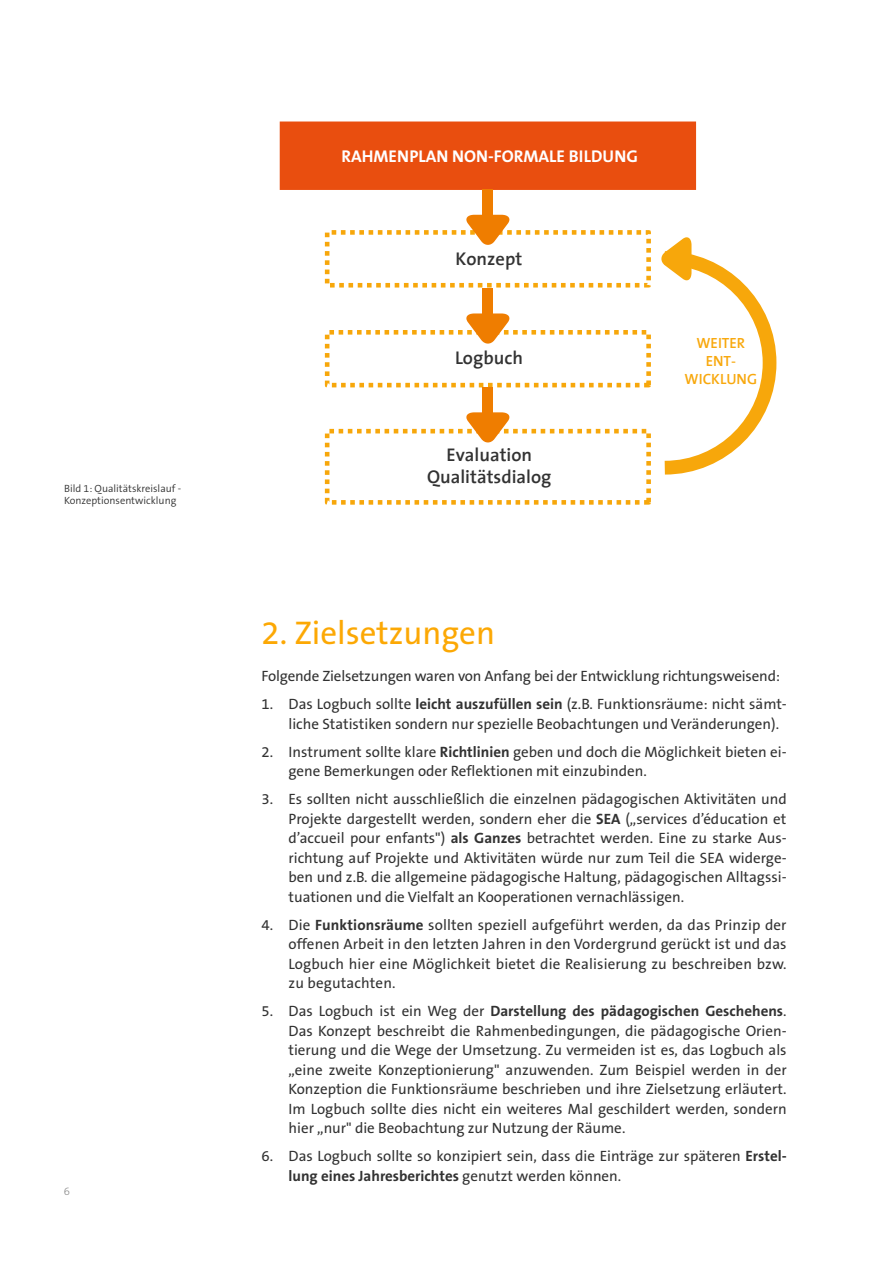
<style>
.page{position:relative;width:893px;height:1263px;background:#fff}
.page>*{position:absolute;margin:0;border:0;box-sizing:border-box;transform-origin:0 0}
.t1{font:33px "The Sans B5 Plain";color:#fca804}
.t2{font:600 18.45px/22.5px "The Sans";color:#323232;text-align:center}
.t3{font:700 17.1px "The Sans B7";color:#fff}
.t4{font:15px/19.5px "The Sans B5 Plain";color:#323232;text-align:justify}
.t5{font:700 15px "The Sans B7";color:#323232}
.t6{font:600 14.85px/18px "The Sans";color:#f8a80d;text-align:center}
.t7{font:300 11.25px "The Sans B3";color:#898989}
.t8{font:300 10.5px/12.6px "The Sans B4";color:#323232}
.s1{font-family:"The Sans B7";font-weight:700}
.s2{font-family:"The Sans B5 Plain";font-weight:400}
</style>
<div class="page">
<div style="left:280px;top:122px;width:416px;height:68px;background:#e94e0f"></div>
<div style="left:325px;top:230px;width:326px;height:58px;border:5px dashed #f7a70b"></div>
<div style="left:325px;top:330px;width:326px;height:57px;border:5px dashed #f7a70b"></div>
<svg style="left:464px;top:215px;width:47px;height:30px"></svg>
<div style="left:483px;top:189px;width:10px;height:26px;background:#ef7d00"></div>
<svg style="left:464px;top:313px;width:47px;height:31px"></svg>
<div style="left:483px;top:288px;width:10px;height:25px;background:#ef7d00"></div>
<div style="left:325px;top:429px;width:326px;height:76px;border:5px dashed #f7a70b"></div>
<svg style="left:464px;top:412px;width:47px;height:31px"></svg>
<div style="left:483px;top:387px;width:10px;height:25px;background:#ef7d00"></div>
<svg style="left:661px;top:237px;width:116px;height:238px"></svg>
<p class="t8" style="left:64px;top:482px;width:119px">Bild 1: Qualitätskreislauf -<br>Konzeptionsentwicklung</p>
<p class="t7" style="left:64px;top:1185px;width:8px">6</p>
<p class="t3" style="left:341px;top:147px;width:298px">RAHMENPLAN NON-FORMALE BILDUNG</p>
<p class="t2" style="left:456px;top:247px;width:68px">Konzept</p>
<p class="t2" style="left:455px;top:346px;width:69px">Logbuch</p>
<p class="t2" style="left:427px;top:443px;width:126px">Evaluation<br>Qualitätsdialog</p>
<h1 class="t1" style="left:261px;top:616px;width:235px">2. Zielsetzungen</h1>
<p class="t6" style="left:685px;top:333px;width:74px">WEITER<br>ENT-<br>WICKLUNG</p>
<p class="t4" style="left:261px;top:667px;width:520px">Folgende Zielsetzungen waren von Anfang bei der Entwicklung richtungsweisend:</p>
<p class="t4" style="left:288px;top:695px;width:500px;text-indent:-27px">1. Das Logbuch sollte <span class="s1">leicht auszufüllen sein</span> (z.B. Funktionsräume: nicht sämt&shy;liche Statistiken sondern nur spezielle Beobachtungen und Veränderungen).</p>
<p class="t4" style="left:288px;top:742px;width:500px;text-indent:-27px">2. Instrument sollte klare <span class="s1">Richtlinien</span> geben und doch die Möglichkeit bieten ei&shy;gene Bemerkungen oder Reflektionen mit einzubinden.</p>
<p class="t4" style="left:288px;top:790px;width:500px;text-indent:-27px">3. Es sollten nicht ausschließlich die einzelnen pädagogischen Aktivitäten und Projekte dargestellt werden, sondern eher die <span class="s1">SEA</span> (,,services d’éducation et d’accueil pour enfants") <span class="s1">als Ganzes</span> betrachtet werden. Eine zu starke Aus&shy;richtung auf Projekte und Aktivitäten würde nur zum Teil die SEA widerge&shy;ben und z.B. die allgemeine pädagogische Haltung, pädagogischen Alltagssi&shy;tuationen und die Vielfalt an Kooperationen vernachlässigen.</p>
<p class="t4" style="left:288px;top:915px;width:500px;text-indent:-27px">4. Die <span class="s1">Funktionsräume</span> sollten speziell aufgeführt werden, da das Prinzip der offenen Arbeit in den letzten Jahren in den Vordergrund gerückt ist und das Logbuch hier eine Möglichkeit bietet die Realisierung zu beschreiben bzw. zu begutachten.</p>
<p class="t5" style="left:261px;top:1003px;width:527px"><span class="s2">5. Das Logbuch ist ein Weg der</span> Darstellung des pädagogischen Geschehens<span class="s2">.</span></p>
<p class="t4" style="left:288px;top:1021px;width:500px">Das Konzept beschreibt die Rahmenbedingungen, die pädagogische Orien&shy;tierung und die Wege der Umsetzung. Zu vermeiden ist es, das Logbuch als ,,eine zweite Konzeptionierung" anzuwenden. Zum Beispiel werden in der Konzeption die Funktionsräume beschrieben und ihre Zielsetzung erläutert.<br>Im Logbuch sollte dies nicht ein weiteres Mal geschildert werden, sondern hier ,,nur" die Beobachtung zur Nutzung der Räume.</p>
<p class="t4" style="left:261px;top:1147px;width:527px">6. Das Logbuch sollte so konzipiert sein, dass die Einträge zur späteren <span class="s1">Erstel-</span></p>
<p class="t5" style="left:288px;top:1168px;width:334px">lung eines Jahresberichtes <span class="s2">genutzt werden können.</span></p>
</div>
